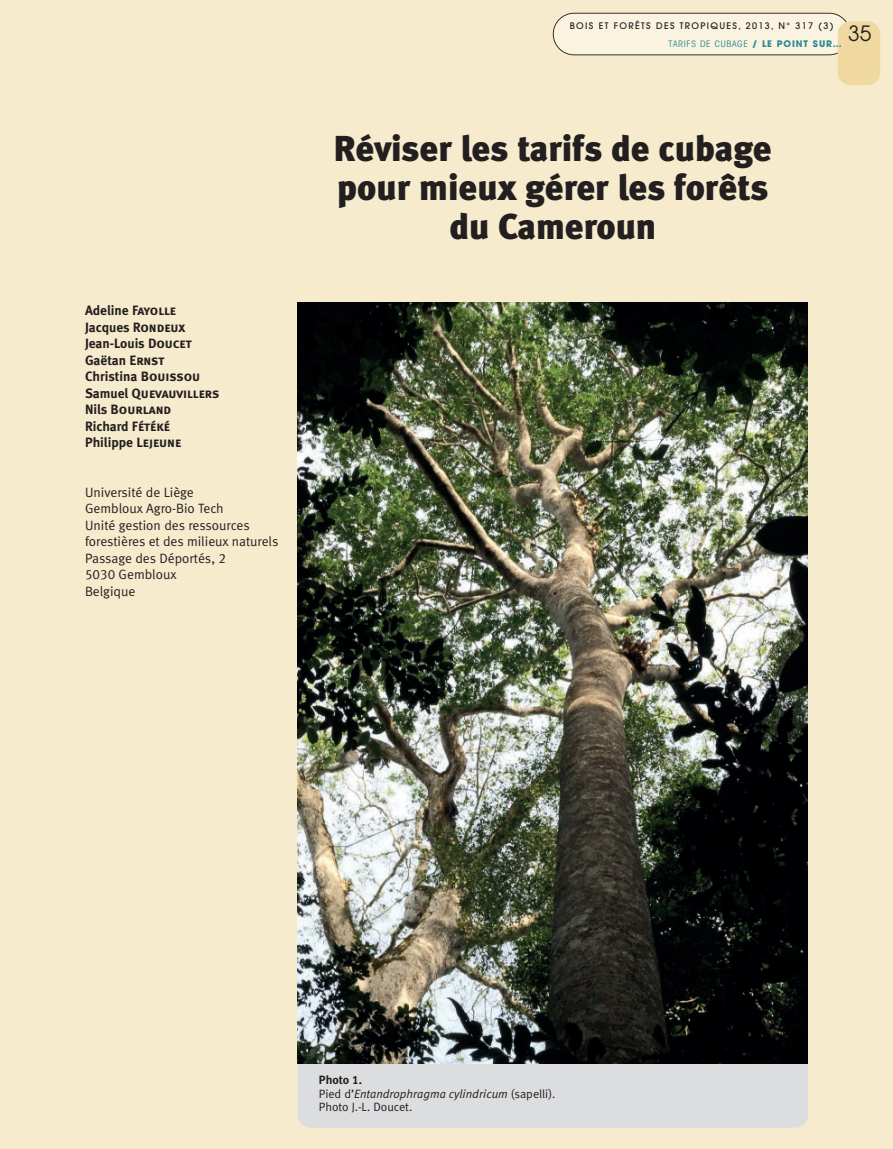
<style>
.page{position:relative;width:893px;height:1149px;background:#fff}
.page>*{position:absolute;margin:0;border:0;box-sizing:border-box;transform-origin:0 0}
.t1{font:36px/39px "Meta Black LF";color:#231f20;text-align:center}
.t2{font:21px "Avant Garde";color:#231f20}
.t3{font:13.5px/16.5px "Meta Normal LF";color:#231f20}
.t4{font:13.5px/16.5px "Meta Bold LF";color:#231f20}
.t5{font:13.5px/16.5px "Meta Bold LF Caps";color:#231f20}
.t6{font:12px/13.5px "Meta Normal LF";color:#231f20}
.t7{font:12px "Meta Bold LF";color:#231f20}
.t8{font:500 9px "Avant Garde";letter-spacing:.15em;color:#231f20}
.t9{font:condensed 9px "Avant Garde";letter-spacing:.08em;color:#2c8993}
.s1{font-family:"Meta Bold LF Caps"}
.s2{font-family:"Meta Bold LF"}
.s3{font-weight:700;font-stretch:normal}
.s4{font-style:italic}
</style>
<div class="page">
<div style="left:0;top:0;width:893px;height:1148px;background:#f6ebcd"></div>
<div style="left:298px;top:927px;width:510px;height:200px;background:#dcdddf;border-radius:13px"></div>
<img style="left:298px;top:302px;width:510px;height:761px">
<svg style="left:553px;top:13px;width:294px;height:42px;background:#f2ebd9"></svg>
<div style="left:838px;top:21px;width:42px;height:64px;background:#f0d9a0;border-radius:13px"></div>
<p class="t4" style="left:85px;top:303px;width:117px">Adeline <span class="s1">Fayolle<br></span>Jacques <span class="s1">Rondeux<br></span>Jean-Louis <span class="s1">Doucet<br></span>Gaëtan <span class="s1">Ernst<br></span>Christina <span class="s1">Bouissou</span></p>
<p class="t5" style="left:85px;top:386px;width:136px"><span class="s2">Samuel</span> Quevauvillers<br><span class="s2">Nils</span> Bourland</p>
<p class="t4" style="left:85px;top:419px;width:98px">Richard <span class="s1">Fétéké<br></span>Philippe <span class="s1">Lejeune</span></p>
<p class="t3" style="left:85px;top:485px;width:195px">Université de Liège<br>Gembloux Agro-Bio Tech<br>Unité gestion des ressources forestières et des milieux naturels<br>Passage des Déportés, 2<br>5030 Gembloux<br>Belgique</p>
<p class="t8" style="left:570px;top:23px;width:265px">BOIS ET FORÊTS DES TROPIQUES, 2013, N° 317 (3)</p>
<h2 class="t2" style="left:848px;top:26px;width:25px">35</h2>
<p class="t9" style="left:669px;top:41px;width:175px">TARIFS DE CUBAGE <span class="s3">/ LE POINT SUR…</span></p>
<h1 class="t1" style="left:334px;top:132px;width:439px">Réviser les tarifs de cubage pour mieux gérer les forêts du Cameroun</h1>
<p class="t7" style="left:319px;top:1075px;width:45px">Photo 1.</p>
<p class="t6" style="left:319px;top:1087px;width:238px">Pied d’<span class="s4">Entandrophragma cylindricum</span> (sapelli).<br>Photo J.-L. Doucet.</p>
</div>
